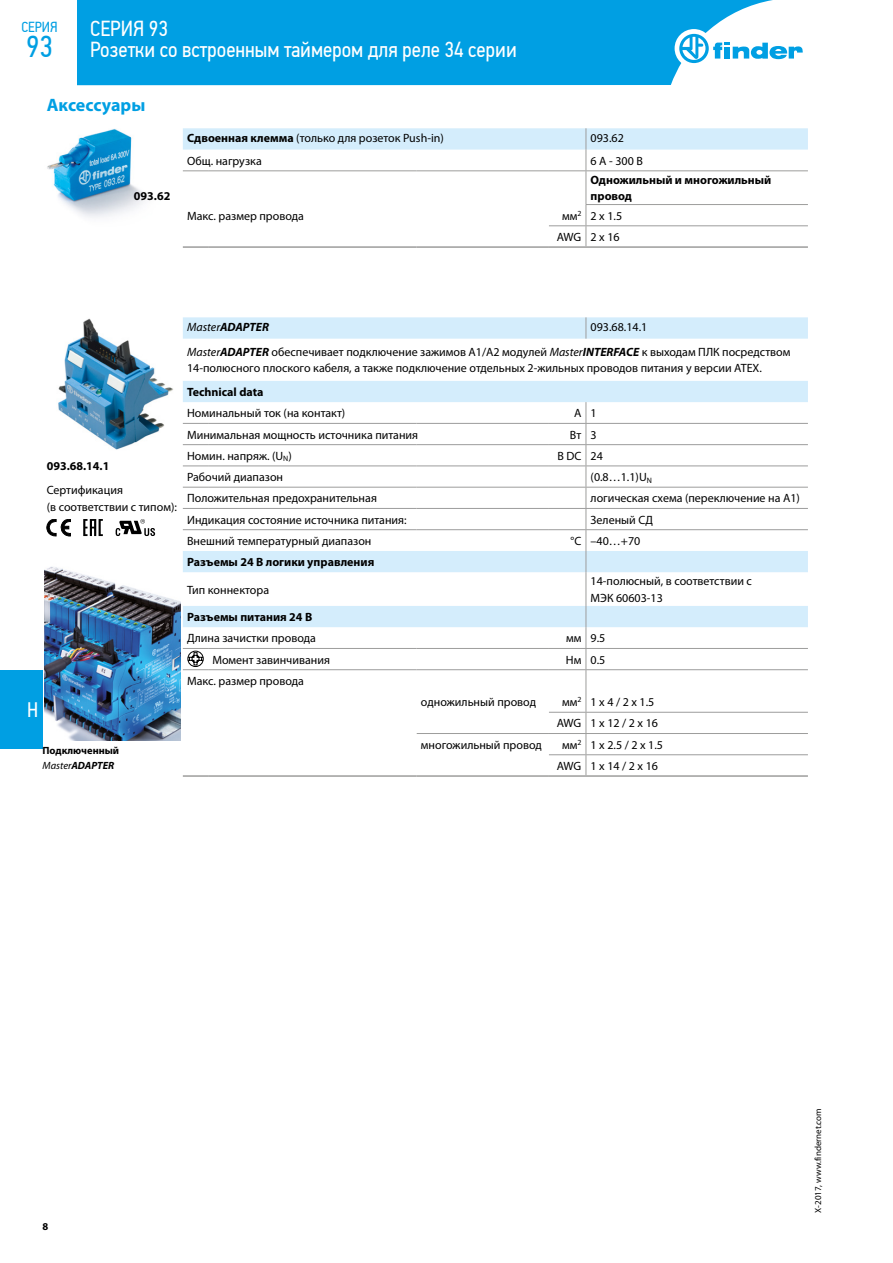
<style>
.page{position:relative;width:893px;height:1263px;background:#fff}
.page>*{position:absolute;margin:0;border:0;box-sizing:border-box;transform-origin:0 0}
.t1{font:30.3px "PF Din Text Cond Pro";color:#009fe3}
.t2{font:21.75px/21px "PF Din Text Cond Pro";color:#fff}
.t3{font:21px "PF Din Text Cond Pro";color:#fff}
.t4{font:700 18px "Myriad Pro";color:#009fe3}
.t5{font:14.55px "PF Din Text Cond Pro";color:#009fe3}
.t6{font:12px/21.3px "Myriad Pro";color:#000;text-align:center}
.t7{font:700 12px/16.2px "Myriad Pro";color:#000}
.t8{font:italic 700 12px "Myriad Pro";color:#000}
.t9{font:700 10.5px/14.2px "Myriad Pro";color:#000}
.t10{font:9px "Myriad Pro";color:#000}
.s1{font-weight:700}
.s2{font-weight:400;font-style:italic}
.s3{font-style:italic}
.s4{font-weight:400}
.s5{font-weight:700;font-style:italic}
</style>
<div class="page">
<div style="left:0;top:670px;width:43px;height:78px;background:#009fe3"></div>
<div style="left:77px;top:0;width:696px;height:85px;background:#009fe3"></div>
<div style="left:675px;top:29px;width:38px;height:39px;background:#fff;border-radius:50%"></div>
<svg style="left:679px;top:34px;width:124px;height:29px"></svg>
<svg style="left:183px;top:128px;width:625px;height:499px"></svg>
<svg style="left:183px;top:170px;width:25px;height:1px"></svg>
<hr style="left:208px;top:170px;width:209px;height:1px;background:#9d9d9c">
<hr style="left:417px;top:170px;width:132px;height:1px;background:#9d9d9c">
<hr style="left:549px;top:170px;width:37px;height:1px;background:#9d9d9c">
<svg style="left:586px;top:128px;width:1px;height:42px"></svg>
<hr style="left:586px;top:170px;width:222px;height:1px;background:#9d9d9c">
<hr style="left:586px;top:171px;width:1px;height:33px;background:#9d9d9c">
<svg style="left:586px;top:317px;width:1px;height:22px"></svg>
<hr style="left:586px;top:204px;width:222px;height:1px;background:#9d9d9c">
<hr style="left:586px;top:225px;width:222px;height:1px;background:#9d9d9c">
<hr style="left:586px;top:423px;width:222px;height:1px;background:#9d9d9c">
<hr style="left:586px;top:712px;width:222px;height:1px;background:#9d9d9c">
<hr style="left:586px;top:754px;width:222px;height:1px;background:#9d9d9c">
<hr style="left:586px;top:775px;width:222px;height:2px;background:#9d9d9c">
<hr style="left:586px;top:444px;width:222px;height:1px;background:#9d9d9c">
<hr style="left:586px;top:465px;width:222px;height:1px;background:#9d9d9c">
<hr style="left:586px;top:487px;width:222px;height:1px;background:#9d9d9c">
<hr style="left:586px;top:508px;width:222px;height:1px;background:#9d9d9c">
<hr style="left:586px;top:529px;width:222px;height:1px;background:#9d9d9c">
<hr style="left:586px;top:648px;width:222px;height:1px;background:#9d9d9c">
<hr style="left:586px;top:669px;width:222px;height:1px;background:#9d9d9c">
<svg style="left:183px;top:444px;width:25px;height:1px"></svg>
<hr style="left:208px;top:444px;width:209px;height:1px;background:#9d9d9c">
<hr style="left:417px;top:444px;width:132px;height:1px;background:#9d9d9c">
<hr style="left:549px;top:444px;width:37px;height:1px;background:#9d9d9c">
<svg style="left:183px;top:465px;width:25px;height:1px"></svg>
<hr style="left:208px;top:465px;width:209px;height:1px;background:#9d9d9c">
<hr style="left:417px;top:465px;width:132px;height:1px;background:#9d9d9c">
<hr style="left:549px;top:465px;width:37px;height:1px;background:#9d9d9c">
<svg style="left:183px;top:487px;width:25px;height:1px"></svg>
<hr style="left:208px;top:487px;width:209px;height:1px;background:#9d9d9c">
<hr style="left:417px;top:487px;width:132px;height:1px;background:#9d9d9c">
<hr style="left:549px;top:487px;width:37px;height:1px;background:#9d9d9c">
<svg style="left:183px;top:508px;width:25px;height:1px"></svg>
<hr style="left:208px;top:508px;width:209px;height:1px;background:#9d9d9c">
<hr style="left:417px;top:508px;width:132px;height:1px;background:#9d9d9c">
<hr style="left:549px;top:508px;width:37px;height:1px;background:#9d9d9c">
<svg style="left:183px;top:529px;width:25px;height:1px"></svg>
<hr style="left:208px;top:529px;width:209px;height:1px;background:#9d9d9c">
<hr style="left:417px;top:529px;width:132px;height:1px;background:#9d9d9c">
<hr style="left:549px;top:529px;width:37px;height:1px;background:#9d9d9c">
<svg style="left:586px;top:402px;width:1px;height:170px"></svg>
<hr style="left:586px;top:572px;width:1px;height:34px;background:#9d9d9c">
<svg style="left:183px;top:423px;width:25px;height:1px"></svg>
<hr style="left:208px;top:423px;width:209px;height:1px;background:#9d9d9c">
<hr style="left:417px;top:423px;width:132px;height:1px;background:#9d9d9c">
<hr style="left:549px;top:423px;width:37px;height:1px;background:#9d9d9c">
<hr style="left:586px;top:733px;width:222px;height:1px;background:#9d9d9c">
<hr style="left:208px;top:648px;width:209px;height:1px;background:#9d9d9c">
<hr style="left:417px;top:648px;width:132px;height:1px;background:#9d9d9c">
<hr style="left:549px;top:648px;width:37px;height:1px;background:#9d9d9c">
<hr style="left:208px;top:669px;width:209px;height:1px;background:#9d9d9c">
<hr style="left:417px;top:669px;width:132px;height:1px;background:#9d9d9c">
<hr style="left:549px;top:669px;width:37px;height:1px;background:#9d9d9c">
<hr style="left:549px;top:712px;width:37px;height:1px;background:#9d9d9c">
<hr style="left:549px;top:754px;width:37px;height:1px;background:#9d9d9c">
<svg style="left:586px;top:606px;width:1px;height:169px"></svg>
<hr style="left:417px;top:733px;width:132px;height:1px;background:#9d9d9c">
<hr style="left:183px;top:775px;width:25px;height:2px;background:#9d9d9c">
<hr style="left:208px;top:775px;width:209px;height:2px;background:#9d9d9c">
<hr style="left:417px;top:775px;width:132px;height:2px;background:#9d9d9c">
<hr style="left:549px;top:775px;width:37px;height:2px;background:#9d9d9c">
<hr style="left:549px;top:733px;width:37px;height:1px;background:#9d9d9c">
<hr style="left:549px;top:225px;width:37px;height:1px;background:#9d9d9c">
<svg style="left:586px;top:205px;width:1px;height:41px"></svg>
<hr style="left:183px;top:246px;width:25px;height:2px;background:#9d9d9c">
<hr style="left:208px;top:246px;width:209px;height:2px;background:#9d9d9c">
<hr style="left:417px;top:246px;width:132px;height:2px;background:#9d9d9c">
<hr style="left:549px;top:246px;width:37px;height:2px;background:#9d9d9c">
<hr style="left:586px;top:246px;width:222px;height:2px;background:#9d9d9c">
<img style="left:47px;top:129px;width:100px;height:89px">
<img style="left:58px;top:318px;width:115px;height:132px">
<svg style="left:47px;top:519px;width:23px;height:17px"></svg>
<svg style="left:116px;top:519px;width:39px;height:17px"></svg>
<svg style="left:83px;top:519px;width:20px;height:17px"></svg>
<img style="left:45px;top:566px;width:136px;height:174px">
<svg style="left:183px;top:648px;width:25px;height:22px"></svg>
<p class="t5" style="left:21px;top:19px;width:38px">СЕРИЯ</p>
<h1 class="t1" style="left:26px;top:28px;width:28px">93</h1>
<h2 class="t2" style="left:90px;top:18px;width:428px">СЕРИЯ 93<br>Розетки со встроенным таймером для реле 34 серии</h2>
<h3 class="t4" style="left:47px;top:93px;width:100px">Аксессуары</h3>
<p class="t7" style="left:134px;top:188px;width:38px">093.62</p>
<p class="t6" style="left:187px;top:127px;width:258px"><span class="s1">Сдвоенная клемма</span> (только для розеток Push-in)</p>
<p class="t6" style="left:591px;top:127px;width:35px">093.62</p>
<p class="t6" style="left:187px;top:150px;width:76px">Общ. нагрузка</p>
<p class="t6" style="left:591px;top:150px;width:54px">6 A - 300 B</p>
<p class="t7" style="left:591px;top:172px;width:182px">Одножильный и многожильный провод</p>
<p class="t6" style="left:187px;top:205px;width:118px">Макс. размер провода</p>
<p class="t6" style="left:557px;top:205px;width:67px">мм<sup>2</sup> 2 x 1.5<br>AWG 2 x 16</p>
<p class="t7" style="left:47px;top:457px;width:64px">093.68.14.1</p>
<p class="t6" style="left:47px;top:482px;width:132px;line-height:16.2px;text-align:left">Сертификация<br>(в соответствии с типом):</p>
<h3 class="t3" style="left:27px;top:697px;width:13px">H</h3>
<p class="t9" style="left:43px;top:743px;width:78px">Подключенный<br><span class="s2">Master</span><span class="s3">ADAPTER</span></p>
<p class="t8" style="left:187px;top:319px;width:83px"><span class="s4">Master</span>ADAPTER</p>
<p class="t6" style="left:187px;top:314px;width:605px;line-height:25.5px;text-align:left;text-indent:403px">093.68.14.1<br><span class="s3">Master</span><span class="s5">ADAPTER</span> обеспечивает подключение зажимов A1/A2 модулей <span class="s3">Master</span><span class="s5">INTERFACE</span> к выходам ПЛК посредством</p>
<p class="t6" style="left:187px;top:357px;width:576px">14-полюсного плоского кабеля, а также подключение отдельных 2-жильных проводов питания у версии ATEX.</p>
<p class="t7" style="left:187px;top:383px;width:78px">Technical data</p>
<p class="t6" style="left:187px;top:402px;width:160px">Номинальный ток (на контакт)</p>
<p class="t6" style="left:574px;top:402px;width:24px">A 1</p>
<p class="t6" style="left:187px;top:424px;width:233px">Минимальная мощность источника питания</p>
<p class="t6" style="left:570px;top:424px;width:28px">Вт 3</p>
<p class="t6" style="left:187px;top:445px;width:106px">Номин. напряж. (U<sub>N</sub>)</p>
<p class="t6" style="left:557px;top:445px;width:47px">В DC 24</p>
<p class="t6" style="left:187px;top:466px;width:98px">Рабочий диапазон</p>
<p class="t6" style="left:591px;top:466px;width:63px">(0.8…1.1)U<sub>N</sub></p>
<p class="t6" style="left:187px;top:487px;width:191px">Положительная предохранительная</p>
<p class="t6" style="left:591px;top:487px;width:211px">логическая схема (переключение на A1)</p>
<p class="t6" style="left:187px;top:509px;width:221px">Индикация состояние источника питания:</p>
<p class="t6" style="left:591px;top:509px;width:64px">Зеленый СД</p>
<p class="t6" style="left:187px;top:530px;width:186px">Внешний температурный диапазон</p>
<p class="t6" style="left:571px;top:530px;width:71px">°C –40…+70</p>
<p class="t7" style="left:187px;top:554px;width:189px">Разъемы 24 В логики управления</p>
<p class="t6" style="left:187px;top:579px;width:84px">Тип коннектора</p>
<p class="t6" style="left:591px;top:573px;width:163px;line-height:16.2px;text-align:left">14-полюсный, в соответствии с<br>МЭК 60603-13</p>
<p class="t7" style="left:187px;top:608px;width:127px">Разъемы питания 24 В</p>
<p class="t6" style="left:187px;top:627px;width:130px">Длина зачистки провода</p>
<p class="t6" style="left:566px;top:627px;width:41px">мм 9.5</p>
<p class="t6" style="left:212px;top:649px;width:119px">Момент завинчивания</p>
<p class="t6" style="left:566px;top:649px;width:41px">Нм 0.5</p>
<p class="t6" style="left:187px;top:670px;width:118px">Макс. размер провода</p>
<p class="t6" style="left:421px;top:691px;width:117px">одножильный провод</p>
<p class="t6" style="left:557px;top:691px;width:103px">мм<sup>2</sup> 1 x 4 / 2 x 1.5<br>AWG 1 x 12 / 2 x 16</p>
<p class="t6" style="left:421px;top:734px;width:122px">многожильный провод</p>
<p class="t6" style="left:557px;top:734px;width:108px">мм<sup>2</sup> 1 x 2.5 / 2 x 1.5<br>AWG 1 x 14 / 2 x 16</p>
<p class="t9" style="left:43px;top:1219px;width:7px">8</p>
<p class="t10" style="left:812px;top:1213px;width:106px;rotate:-90deg">X-2017, www.findernet.com</p>
</div>
